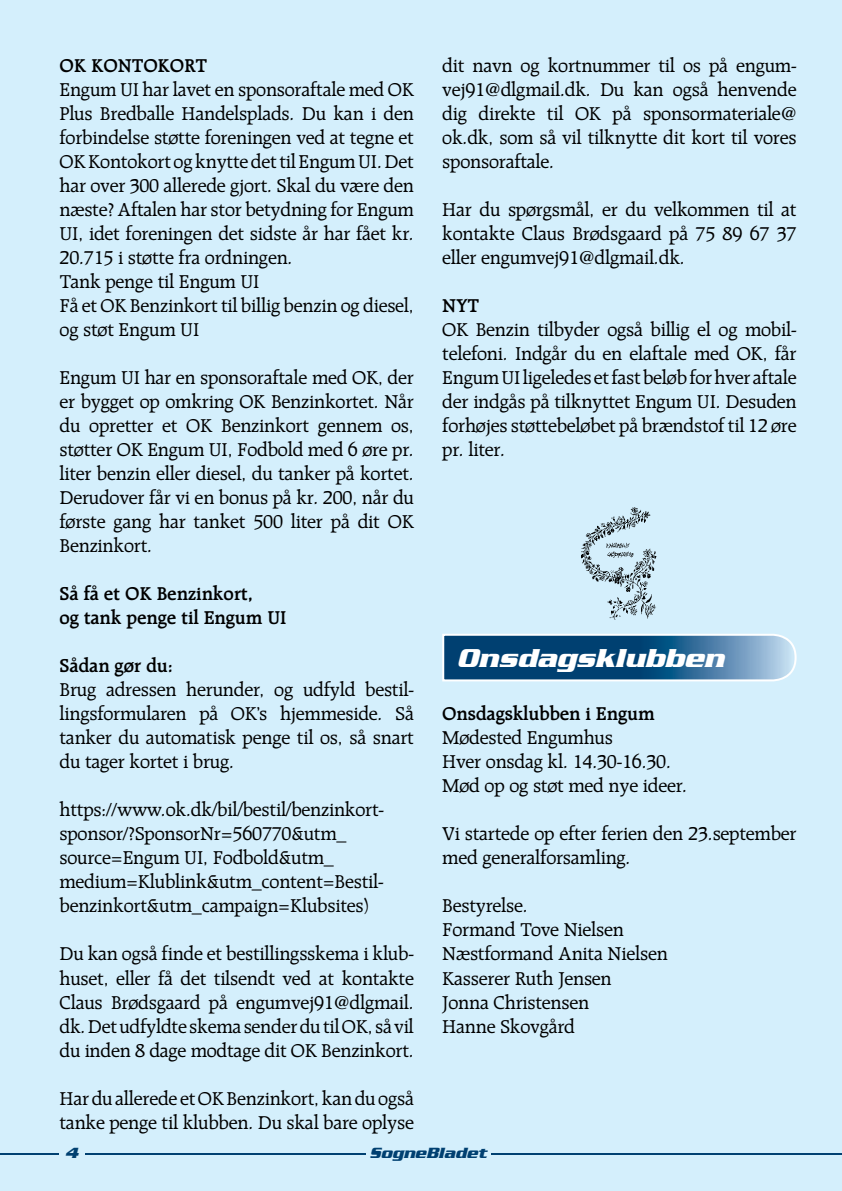
<style>
.page{position:relative;width:842px;height:1191px;background:#d4effc}
.page>*{position:absolute;margin:0;border:0;box-sizing:border-box;transform-origin:0 0}
.t1{font:italic 700 28px "Serpentine";color:#fff}
.t2{font:20px/24px "Raleigh";letter-spacing:-.01em;color:#000}
.t3{font:600 20px/24px "Raleigh";letter-spacing:-.01em;color:#000}
.t4{font:italic 700 16px "Serpentine";color:#004071}
</style>
<div class="page">
<hr style="left:0;top:1153px;width:842px;height:1px;background:#004071">
<div style="left:366px;top:1145px;width:124px;height:46px;background:#d4effc"></div>
<div style="left:60px;top:1145px;width:25px;height:46px;background:#d4effc"></div>
<img style="left:581px;top:507px;width:76px;height:112px">
<svg style="left:442px;top:634px;width:355px;height:48px;background:#3b6f98"></svg>
<p class="t3" style="left:60px;top:54px;width:149px">OK KONTOKORT</p>
<p class="t2" style="left:60px;top:78px;width:356px">Engum UI har lavet en sponsoraftale med OK Plus Bredballe Handelsplads. Du kan i den forbindelse støtte foreningen ved at tegne et OK Kontokort og knytte det til Engum UI. Det har over 300 allerede gjort. Skal du være den næste? Aftalen har stor betydning for Engum UI, idet foreningen det sidste år har fået kr.<br>20.715 i støtte fra ordningen.<br>Tank penge til Engum UI<br>Få et OK Benzinkort til billig benzin og diesel, og støt Engum UI</p>
<p class="t2" style="left:60px;top:366px;width:356px;text-align:justify">Engum UI har en sponsoraftale med OK, der er bygget op omkring OK Benzinkortet. Når du opretter et OK Benzinkort gennem os, støtter OK Engum UI, Fodbold med 6 øre pr. liter benzin eller diesel, du tanker på kortet.<br>Derudover får vi en bonus på kr. 200, når du første gang har tanket 500 liter på dit OK Benzinkort.</p>
<p class="t3" style="left:60px;top:582px;width:228px">Så få et OK Benzinkort,<br>og tank penge til Engum UI</p>
<p class="t3" style="left:60px;top:654px;width:115px">Sådan gør du:</p>
<p class="t2" style="left:60px;top:678px;width:356px;text-align:justify">Brug adressen herunder, og udfyld bestil&shy;lingsformularen på OK’s hjemmeside. Så tanker du automatisk penge til os, så snart du tager kortet i brug.</p>
<p class="t2" style="left:60px;top:798px;width:326px">https://www.ok.dk/bil/bestil/benzinkort&shy;sponsor/?SponsorNr=560770&amp;utm_ source=Engum UI, Fodbold&amp;utm_ medium=Klublink&amp;utm_content=Bestil&shy;benzinkort&amp;utm_campaign=Klubsites)</p>
<p class="t2" style="left:60px;top:942px;width:356px;text-align:justify">Du kan også finde et bestillingsskema i klub&shy;huset, eller få det tilsendt ved at kontakte Claus Brødsgaard på engumvej91@dlgmail. dk. Det udfyldte skema sender du til OK, så vil du inden 8 dage modtage dit OK Benzinkort.</p>
<p class="t2" style="left:60px;top:1086px;width:356px">Har du allerede et OK Benzinkort, kan du også tanke penge til klubben. Du skal bare oplyse</p>
<p class="t2" style="left:442px;top:54px;width:356px;text-align:justify">dit navn og kortnummer til os på engum&shy;vej91@dlgmail.dk. Du kan også henvende dig direkte til OK på sponsormateriale@ ok.dk, som så vil tilknytte dit kort til vores sponsoraftale.</p>
<p class="t2" style="left:442px;top:198px;width:356px;text-align:justify">Har du spørgsmål, er du velkommen til at kontakte Claus Brødsgaard på 75 89 67 37 eller engumvej91@dlgmail.dk.</p>
<p class="t3" style="left:442px;top:294px;width:39px">NYT</p>
<p class="t2" style="left:442px;top:318px;width:356px;text-align:justify">OK Benzin tilbyder også billig el og mobil&shy;telefoni. Indgår du en elaftale med OK, får Engum UI ligeledes et fast beløb for hver aftale der indgås på tilknyttet Engum UI. Desuden forhøjes støttebeløbet på brændstof til 12 øre pr. liter.</p>
<h1 class="t1" style="left:456px;top:641px;width:269px">Onsdagsklubben</h1>
<p class="t3" style="left:442px;top:702px;width:214px">Onsdagsklubben i Engum</p>
<p class="t2" style="left:442px;top:726px;width:246px">Mødested Engumhus<br>Hver onsdag kl. 14.30-16.30.<br>Mød op og støt med nye ideer.</p>
<p class="t2" style="left:442px;top:822px;width:356px">Vi startede op efter ferien den 23.september med generalforsamling.</p>
<p class="t2" style="left:442px;top:894px;width:227px">Bestyrelse.<br>Formand Tove Nielsen<br>Næstformand Anita Nielsen<br>Kasserer Ruth Jensen<br>Jonna Christensen<br>Hanne Skovgård</p>
<p class="t4" style="left:65px;top:1143px;width:14px">4</p>
<p class="t4" style="left:369px;top:1143px;width:119px">SogneBladet</p>
</div>
